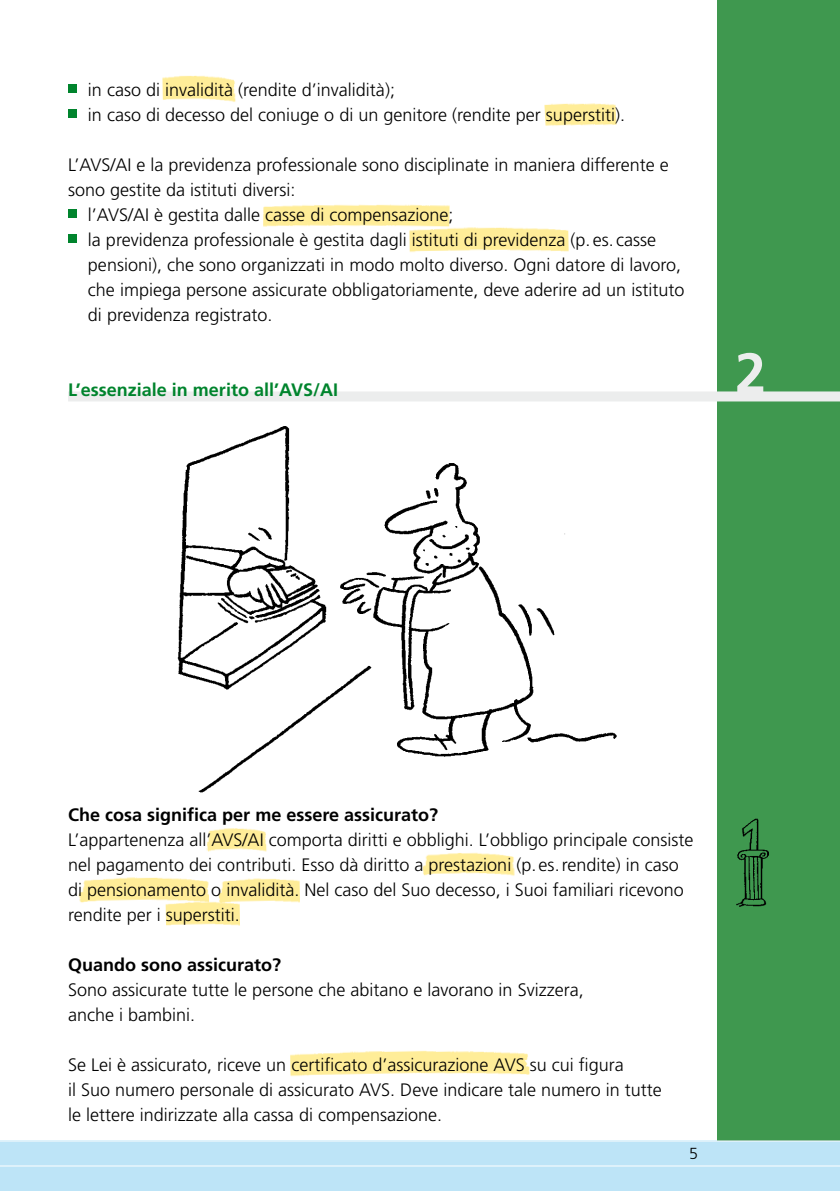
<style>
.page{position:relative;width:840px;height:1191px;background:#fff}
.page>*{position:absolute;margin:0;border:0;box-sizing:border-box;transform-origin:0 0}
.t1{font:700 56px "Frutiger";color:#eceded}
.t2{font:300 18px/25px "Frutiger";color:#000}
.t3{font:700 18px "Frutiger";color:#000}
.t4{font:700 18px "Frutiger";color:#00842d}
.t5{font:300 16px "Frutiger";color:#000}
</style>
<div class="page">
<div style="left:717px;top:0;width:122px;height:1141px;background:#3f984f"></div>
<div style="left:0;top:1141px;width:839px;height:50px;background:#bde4f7"></div>
<hr style="left:0;top:1140px;width:839px;height:1px;background:#fff">
<img style="left:263px;top:204px;width:186px;height:23px">
<img style="left:544px;top:103px;width:72px;height:23px">
<img style="left:206px;top:837px;width:61px;height:15px">
<img style="left:218px;top:878px;width:82px;height:25px">
<img style="left:422px;top:852px;width:93px;height:24px">
<img style="left:409px;top:222px;width:159px;height:30px">
<img style="left:162px;top:75px;width:74px;height:27px">
<img style="left:78px;top:877px;width:131px;height:26px">
<img style="left:165px;top:897px;width:75px;height:29px">
<img style="left:290px;top:1050px;width:240px;height:27px">
<hr style="left:0;top:1165px;width:839px;height:1px;background:#fff">
<div style="left:68px;top:85px;width:9px;height:8px;background:#00842d"></div>
<div style="left:68px;top:110px;width:9px;height:8px;background:#00842d"></div>
<div style="left:68px;top:210px;width:9px;height:8px;background:#00842d"></div>
<div style="left:68px;top:235px;width:9px;height:8px;background:#00842d"></div>
<div style="left:68px;top:391px;width:771px;height:10px;background:#eceded"></div>
<img style="left:177px;top:426px;width:440px;height:411px">
<img style="left:736px;top:818px;width:33px;height:89px">
<p class="t2" style="left:88px;top:77px;width:538px">in caso di invalidità (rendite d’invalidità);<br>in caso di decesso del coniuge o di un genitore (rendite per superstiti).</p>
<p class="t2" style="left:68px;top:152px;width:602px">L’AVS/AI e la previdenza professionale sono disciplinate in maniera differente e</p>
<p class="t2" style="left:68px;top:177px;width:229px">sono gestite da istituti diversi:</p>
<p class="t2" style="left:88px;top:202px;width:367px">l’AVS/AI è gestita dalle casse di compensazione;</p>
<p class="t2" style="left:88px;top:227px;width:569px">la previdenza professionale è gestita dagli istituti di previdenza (p. es. casse</p>
<p class="t2" style="left:88px;top:252px;width:594px">pensioni), che sono organizzati in modo molto diverso. Ogni datore di lavoro,</p>
<p class="t2" style="left:88px;top:277px;width:597px">che impiega persone assicurate obbligatoriamente, deve aderire ad un istituto</p>
<p class="t2" style="left:88px;top:302px;width:186px">di previdenza registrato.</p>
<p class="t4" style="left:68px;top:379px;width:271px">L’essenziale in merito all’AVS/AI</p>
<h1 class="t1" style="left:734px;top:340px;width:33px">2</h1>
<p class="t3" style="left:68px;top:804px;width:371px">Che cosa significa per me essere assicurato?</p>
<p class="t2" style="left:68px;top:827px;width:626px">L’appartenenza all’AVS/AI comporta diritti e obblighi. L’obbligo principale consiste nel pagamento dei contributi. Esso dà diritto a prestazioni (p.es.rendite) in caso di pensionamento o invalidità. Nel caso del Suo decesso, i Suoi familiari ricevono rendite per i superstiti.</p>
<p class="t3" style="left:68px;top:954px;width:214px">Quando sono assicurato?</p>
<p class="t2" style="left:68px;top:977px;width:517px">Sono assicurate tutte le persone che abitano e lavorano in Svizzera, anche i bambini.</p>
<p class="t2" style="left:68px;top:1052px;width:595px">Se Lei è assicurato, riceve un certificato d’assicurazione AVS su cui figura<br>il Suo numero personale di assicurato AVS. Deve indicare tale numero in tutte le lettere indirizzate alla cassa di compensazione.</p>
<p class="t5" style="left:688px;top:1144px;width:10px">5</p>
</div>
